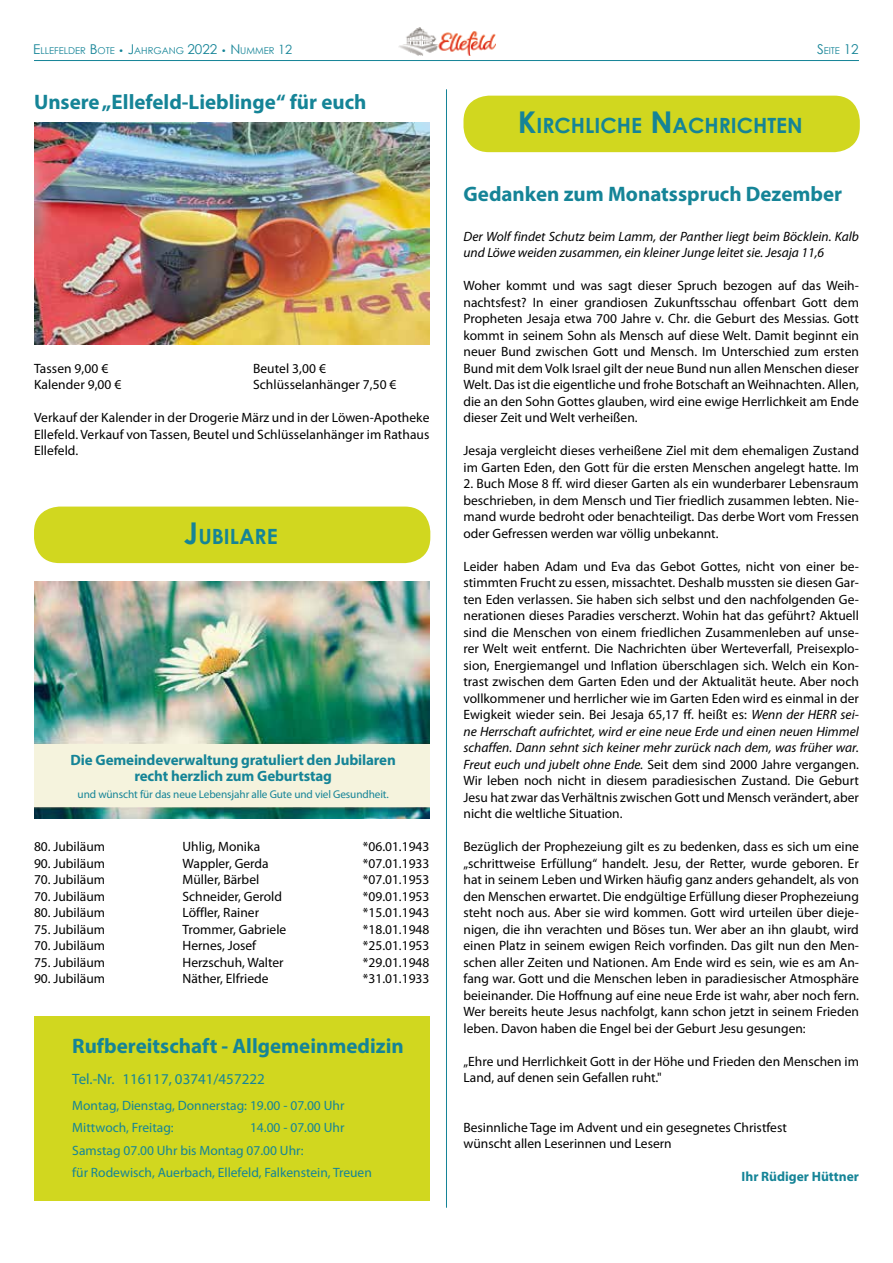
<style>
.page{position:relative;width:893px;height:1263px;background:#fff}
.page>*{position:absolute;margin:0;border:0;box-sizing:border-box;transform-origin:0 0}
.t1{font:700 21px "Myriad Pro";color:#158497}
.t2{font:700 21px "Century Gothic";color:#158497}
.t3{font:700 15px/16.5px "Myriad Pro";letter-spacing:-.01em;color:#158497;text-align:center}
.t4{font:15px "Myriad Pro";color:#158497}
.t5{font:13.5px/16.5px "Myriad Pro";color:#000;text-align:justify}
.t6{font:13.5px/22.5px "Myriad Pro";color:#158497}
.t7{font:italic 13.5px/16.5px "Myriad Pro";color:#000}
.t8{font:700 13.5px "Myriad Pro";color:#158497}
.t9{font:11.25px "Myriad Pro";letter-spacing:-.01em;color:#158497}
.t10{font:9.45px "Century Gothic";color:#158497}
.s1{font-size:13.5px}
.s2{font-size:9px}
.s3{font-size:12.75px}
.s4{font-size:30px}
.s5{font-style:italic}
</style>
<div class="page">
<img style="left:399px;top:28px;width:97px;height:28px">
<hr style="left:34px;top:60px;width:825px;height:1px;background:#158497">
<hr style="left:446px;top:89px;width:1px;height:1119px;background:#158497">
<img style="left:34px;top:122px;width:395px;height:223px">
<div style="left:34px;top:507px;width:396px;height:56px;background:#d1d71f;border-radius:26px"></div>
<img style="left:34px;top:582px;width:395px;height:237px">
<div style="left:34px;top:744px;width:395px;height:63px;background:#f5f3dd"></div>
<div style="left:34px;top:1016px;width:395px;height:184px;background:#d1d71f"></div>
<div style="left:463px;top:96px;width:397px;height:56px;background:#d1d71f;border-radius:26px"></div>
<p class="t10" style="left:33px;top:44px;width:261px"><span class="s1">E</span>LLEFELDER <span class="s1">B</span>OTE <span class="s2">•</span> <span class="s1">J</span>AHRGANG <span class="s1">2022</span> <span class="s2">•</span> <span class="s1">N</span> UMMER <span class="s3">12</span></p>
<p class="t10" style="left:817px;top:44px;width:43px"><span class="s1">S</span>EITE <span class="s1">12</span></p>
<h1 class="t1" style="left:34px;top:89px;width:334px">Unsere „Ellefeld-Lieblinge“ für euch</h1>
<h1 class="t2" style="left:518px;top:110px;width:286px"><span class="s4">K</span>IRCHLICHE <span class="s4">N</span>ACHRICHTEN</h1>
<p class="t5" style="left:34px;top:360px;width:76px">Tassen 9,00 €</p>
<p class="t5" style="left:253px;top:360px;width:74px">Beutel 3,00 €</p>
<p class="t5" style="left:34px;top:376px;width:89px">Kalender 9,00 €</p>
<p class="t5" style="left:253px;top:376px;width:145px">Schlüsselanhänger 7,50 €</p>
<p class="t5" style="left:34px;top:409px;width:397px">Verkauf der Kalender in der Drogerie März und in der Löwen-Apotheke Ellefeld. Verkauf von Tassen, Beutel und Schlüsselanhänger im Rathaus Ellefeld.</p>
<h1 class="t2" style="left:184px;top:521px;width:95px"><span class="s4">J</span>UBILARE</h1>
<p class="t3" style="left:71px;top:751px;width:327px">Die Gemeindeverwaltung gratuliert den Jubilaren recht herzlich zum Geburtstag</p>
<p class="t9" style="left:78px;top:788px;width:313px">und wünscht für das neue Lebensjahr alle Gute und viel Gesundheit.</p>
<p class="t5" style="left:34px;top:838px;width:73px">80. Jubiläum</p>
<p class="t5" style="left:183px;top:838px;width:79px">Uhlig, Monika</p>
<p class="t5" style="left:363px;top:838px;width:68px">*06.01.1943</p>
<p class="t5" style="left:34px;top:855px;width:73px">90. Jubiläum</p>
<p class="t5" style="left:183px;top:855px;width:88px">Wappler, Gerda</p>
<p class="t5" style="left:363px;top:855px;width:68px">*07.01.1933</p>
<p class="t5" style="left:34px;top:871px;width:73px">70. Jubiläum</p>
<p class="t5" style="left:183px;top:871px;width:78px">Müller, Bärbel</p>
<p class="t5" style="left:363px;top:871px;width:68px">*07.01.1953</p>
<p class="t5" style="left:34px;top:888px;width:73px">70. Jubiläum</p>
<p class="t5" style="left:183px;top:888px;width:101px">Schneider, Gerold</p>
<p class="t5" style="left:363px;top:888px;width:68px">*09.01.1953</p>
<p class="t5" style="left:34px;top:904px;width:73px">80. Jubiläum</p>
<p class="t5" style="left:183px;top:904px;width:78px">Löffler, Rainer</p>
<p class="t5" style="left:363px;top:904px;width:68px">*15.01.1943</p>
<p class="t5" style="left:34px;top:921px;width:73px">75. Jubiläum</p>
<p class="t5" style="left:183px;top:921px;width:105px">Trommer, Gabriele</p>
<p class="t5" style="left:363px;top:921px;width:68px">*18.01.1948</p>
<p class="t5" style="left:34px;top:937px;width:73px">70. Jubiläum</p>
<p class="t5" style="left:183px;top:937px;width:75px">Hernes, Josef</p>
<p class="t5" style="left:363px;top:937px;width:68px">*25.01.1953</p>
<p class="t5" style="left:34px;top:954px;width:73px">75. Jubiläum</p>
<p class="t5" style="left:183px;top:954px;width:103px">Herzschuh, Walter</p>
<p class="t5" style="left:363px;top:954px;width:68px">*29.01.1948</p>
<p class="t5" style="left:34px;top:970px;width:73px">90. Jubiläum</p>
<p class="t5" style="left:183px;top:970px;width:87px">Näther, Elfriede</p>
<p class="t5" style="left:363px;top:970px;width:68px">*31.01.1933</p>
<h1 class="t1" style="left:72px;top:1032px;width:333px">Rufbereitschaft - Allgemeinmedizin</h1>
<p class="t4" style="left:72px;top:1070px;width:194px">Tel.-Nr. 116117, 03741/457222</p>
<p class="t6" style="left:72px;top:1093px;width:274px">Montag, Dienstag, Donnerstag: 19.00 - 07.00 Uhr<br>Mittwoch, Freitag:</p>
<p class="t6" style="left:72px;top:1116px;width:301px;text-indent:178px">14.00 - 07.00 Uhr<br>Samstag 07.00 Uhr bis Montag 07.00 Uhr:<br>für Rodewisch, Auerbach, Ellefeld, Falkenstein, Treuen</p>
<h1 class="t1" style="left:463px;top:180px;width:380px">Gedanken zum Monatsspruch Dezember</h1>
<p class="t7" style="left:463px;top:228px;width:397px">Der Wolf findet Schutz beim Lamm, der Panther liegt beim Böcklein. Kalb und Löwe weiden zusammen, ein kleiner Junge leitet sie. Jesaja 11,6</p>
<p class="t5" style="left:463px;top:277px;width:397px">Woher kommt und was sagt dieser Spruch bezogen auf das Weih&shy;nachtsfest? In einer grandiosen Zukunftsschau offenbart Gott dem Propheten Jesaja etwa 700 Jahre v. Chr. die Geburt des Messias. Gott kommt in seinem Sohn als Mensch auf diese Welt. Damit beginnt ein neuer Bund zwischen Gott und Mensch. Im Unterschied zum ersten Bund mit dem Volk Israel gilt der neue Bund nun allen Menschen dieser Welt. Das ist die eigentliche und frohe Botschaft an Weihnachten. Allen, die an den Sohn Gottes glauben, wird eine ewige Herrlichkeit am Ende dieser Zeit und Welt verheißen.</p>
<p class="t5" style="left:463px;top:442px;width:397px">Jesaja vergleicht dieses verheißene Ziel mit dem ehemaligen Zustand im Garten Eden, den Gott für die ersten Menschen angelegt hatte. Im</p>
<p class="t5" style="left:463px;top:475px;width:397px">2. Buch Mose 8 ff. wird dieser Garten als ein wunderbarer Lebensraum beschrieben, in dem Mensch und Tier friedlich zusammen lebten. Nie&shy;mand wurde bedroht oder benachteiligt. Das derbe Wort vom Fressen oder Gefressen werden war völlig unbekannt.</p>
<p class="t5" style="left:463px;top:557px;width:397px">Leider haben Adam und Eva das Gebot Gottes, nicht von einer be&shy;stimmten Frucht zu essen, missachtet. Deshalb mussten sie diesen Gar&shy;ten Eden verlassen. Sie haben sich selbst und den nachfolgenden Ge&shy;nerationen dieses Paradies verscherzt. Wohin hat das geführt? Aktuell sind die Menschen von einem friedlichen Zusammenleben auf unse&shy;rer Welt weit entfernt. Die Nachrichten über Werteverfall, Preisexplo&shy;sion, Energiemangel und Inflation überschlagen sich. Welch ein Kon&shy;trast zwischen dem Garten Eden und der Aktualität heute. Aber noch vollkommener und herrlicher wie im Garten Eden wird es einmal in der Ewigkeit wieder sein. Bei Jesaja 65,17 ff. heißt es: <span class="s5">Wenn der HERR sei&shy;ne Herrschaft aufrichtet, wird er eine neue Erde und einen neuen Himmel schaffen. Dann sehnt sich keiner mehr zurück nach dem, was früher war.<br>Freut euch und jubelt ohne Ende.</span> Seit dem sind 2000 Jahre vergangen.<br>Wir leben noch nicht in diesem paradiesischen Zustand. Die Geburt Jesu hat zwar das Verhältnis zwischen Gott und Mensch verändert, aber nicht die weltliche Situation.</p>
<p class="t5" style="left:463px;top:838px;width:397px">Bezüglich der Prophezeiung gilt es zu bedenken, dass es sich um eine „schrittweise Erfüllung“ handelt. Jesu, der Retter, wurde geboren. Er hat in seinem Leben und Wirken häufig ganz anders gehandelt, als von den Menschen erwartet. Die endgültige Erfüllung dieser Prophezeiung steht noch aus. Aber sie wird kommen. Gott wird urteilen über dieje&shy;nigen, die ihn verachten und Böses tun. Wer aber an ihn glaubt, wird einen Platz in seinem ewigen Reich vorfinden. Das gilt nun den Men&shy;schen aller Zeiten und Nationen. Am Ende wird es sein, wie es am An&shy;fang war. Gott und die Menschen leben in paradiesischer Atmosphäre beieinander. Die Hoffnung auf eine neue Erde ist wahr, aber noch fern.<br>Wer bereits heute Jesus nachfolgt, kann schon jetzt in seinem Frieden leben. Davon haben die Engel bei der Geburt Jesu gesungen:</p>
<p class="t5" style="left:463px;top:1052px;width:397px">„Ehre und Herrlichkeit Gott in der Höhe und Frieden den Menschen im<br>Land, auf denen sein Gefallen ruht."</p>
<p class="t5" style="left:463px;top:1118px;width:325px">Besinnliche Tage im Advent und ein gesegnetes Christfest wünscht allen Leserinnen und Lesern</p>
<p class="t8" style="left:741px;top:1168px;width:119px">Ihr Rüdiger Hüttner</p>
</div>
